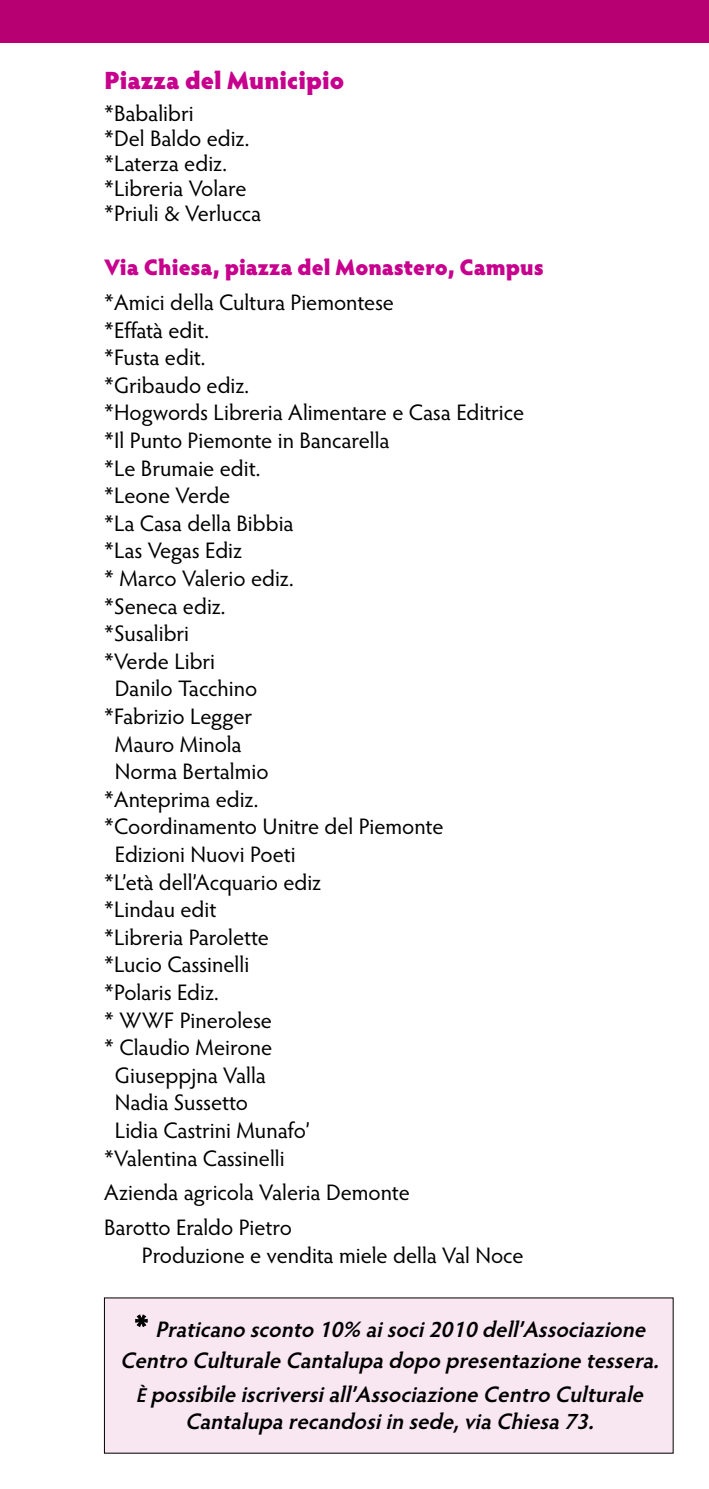
<style>
.page{position:relative;width:709px;height:1489px;background:#fff}
.page>*{position:absolute;margin:0;border:0;box-sizing:border-box;transform-origin:0 0}
.t1{font:900 25px "Hypatia Sans Pro";color:#c7008d}
.t2{font:22.5px/25px "Hypatia Sans Pro";letter-spacing:-.005em;color:#000}
.t3{font:italic 600 22.5px/30.5px "Hypatia Sans Pro";color:#000;text-align:center}
.t4{font:900 22.5px "Hypatia Sans Pro";letter-spacing:-.005em;color:#c7008d}
.s1{font-style:normal;font-size:30px}
.s2{font-size:20px}
</style>
<div class="page">
<div style="left:0;top:0;width:709px;height:43px;background:#b70071"></div>
<div style="left:104px;top:1297px;width:569px;height:155px;background:#f8e6f1"></div>
<p class="t1" style="left:104px;top:71px;width:242px">Piazza del Municipio</p>
<p class="t2" style="left:104px;top:103px;width:159px">*Babalibri<br>*Del Baldo ediz. *Laterza ediz. *Libreria Volare *Priuli &amp; Verlucca</p>
<p class="t4" style="left:104px;top:259px;width:441px">Via Chiesa, piazza del Monastero, Campus</p>
<p class="t2" style="left:104px;top:292px;width:291px">*Amici della Cultura Piemontese</p>
<p class="t2" style="left:104px;top:319px;width:106px">*Effatà edit.</p>
<p class="t2" style="left:104px;top:347px;width:103px">*Fusta edit.</p>
<p class="t2" style="left:104px;top:375px;width:146px">*Gribaudo ediz.</p>
<p class="t2" style="left:104px;top:402px;width:421px">*Hogwords Libreria Alimentare e Casa Editrice</p>
<p class="t2" style="left:104px;top:430px;width:287px">*Il Punto Piemonte in Bancarella</p>
<p class="t2" style="left:104px;top:457px;width:158px">*Le Brumaie edit.</p>
<p class="t2" style="left:104px;top:485px;width:128px">*Leone Verde</p>
<p class="t2" style="left:104px;top:513px;width:191px">*La Casa della Bibbia</p>
<p class="t2" style="left:104px;top:540px;width:139px">*Las Vegas Ediz</p>
<p class="t2" style="left:104px;top:568px;width:191px">* Marco Valerio ediz.</p>
<p class="t2" style="left:104px;top:595px;width:123px">*Seneca ediz.</p>
<p class="t2" style="left:104px;top:623px;width:86px">*Susalibri</p>
<p class="t2" style="left:104px;top:650px;width:112px">*Verde Libri</p>
<p class="t2" style="left:115px;top:678px;width:144px">Danilo Tacchino</p>
<p class="t2" style="left:104px;top:706px;width:149px">*Fabrizio Legger</p>
<p class="t2" style="left:115px;top:733px;width:128px">Mauro Minola</p>
<p class="t2" style="left:115px;top:761px;width:155px">Norma Bertalmio</p>
<p class="t2" style="left:104px;top:788px;width:155px">*Anteprima ediz.</p>
<p class="t2" style="left:104px;top:816px;width:341px">*Coordinamento Unitre del Piemonte</p>
<p class="t2" style="left:115px;top:844px;width:182px">Edizioni Nuovi Poeti</p>
<p class="t2" style="left:104px;top:871px;width:219px">*L’età dell’Acquario ediz</p>
<p class="t2" style="left:104px;top:899px;width:114px">*Lindau edit</p>
<p class="t2" style="left:104px;top:926px;width:166px">*Libreria Parolette</p>
<p class="t2" style="left:104px;top:954px;width:147px">*Lucio Cassinelli</p>
<p class="t2" style="left:104px;top:982px;width:116px">*Polaris Ediz.</p>
<p class="t2" style="left:104px;top:1009px;width:169px">* WWF Pinerolese</p>
<p class="t2" style="left:104px;top:1037px;width:169px">* Claudio Meirone</p>
<p class="t2" style="left:115px;top:1064px;width:152px">Giuseppjna Valla</p>
<p class="t2" style="left:115px;top:1092px;width:135px">Nadia Sussetto</p>
<p class="t2" style="left:115px;top:1119px;width:197px">Lidia Castrini Munafo’</p>
<p class="t2" style="left:104px;top:1147px;width:182px">*Valentina Cassinelli</p>
<p class="t2" style="left:104px;top:1177px;width:307px;line-height:34.8px">Azienda agricola Valeria Demonte<br>Barotto Eraldo Pietro</p>
<p class="t2" style="left:142px;top:1244px;width:383px">Produzione e vendita miele della Val Noce</p>
<p class="t3" style="left:120px;top:1316px;width:545px"><span class="s1">*</span> Praticano sconto 10% ai soci 2010 dell’Associazione<br>Centro Culturale Cantalupa dopo presentazione tessera.</p>
<p class="t3" style="left:136px;top:1382px;width:513px;line-height:27px"><span class="s2">È</span> possibile iscriversi all’Associazione Centro Culturale<br>Cantalupa recandosi in sede, via Chiesa 73.</p>
</div>
